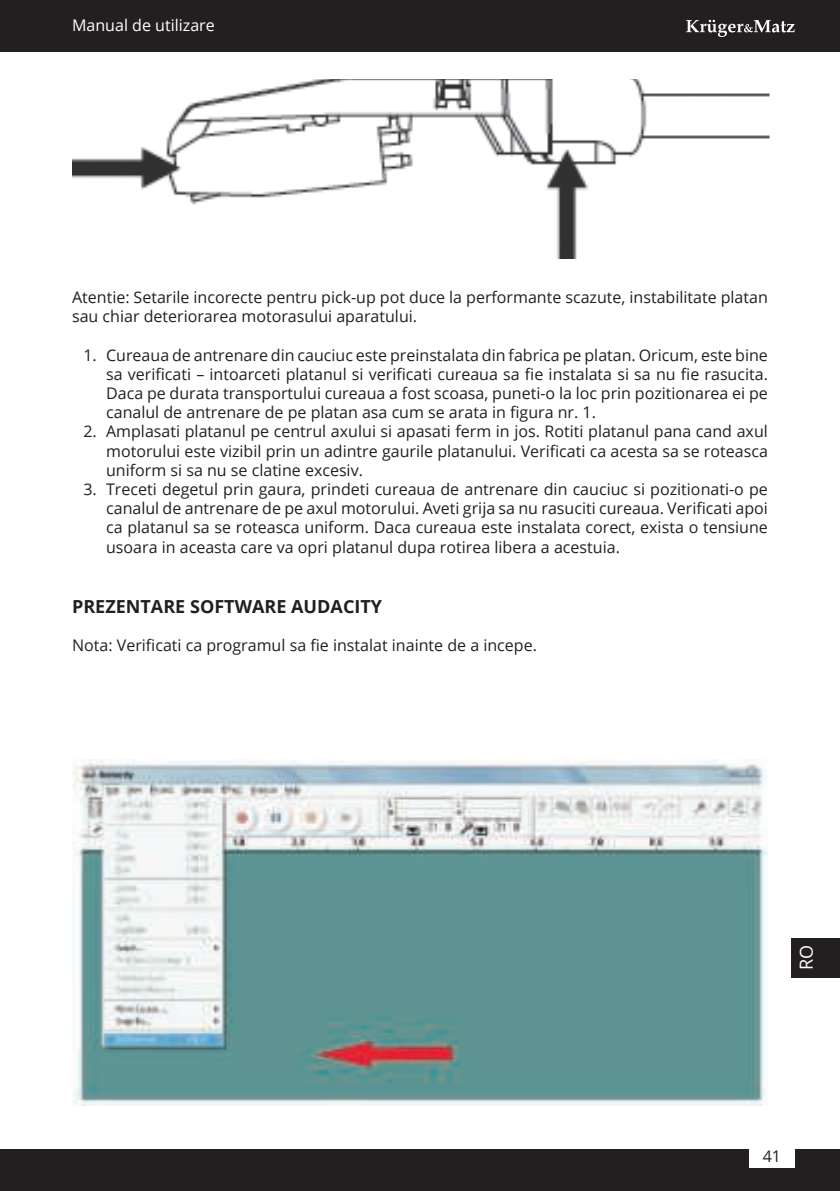
<style>
.page{position:relative;width:840px;height:1191px;background:#fff}
.page>*{position:absolute;margin:0;border:0;box-sizing:border-box;transform-origin:0 0}
.t1{font:700 18px "Open Sans";color:#231f20}
.t2{font:18px "Open Sans";color:#fff}
.t3{font:16px/19.2px "Open Sans";color:#231f20;text-align:justify}
.t4{font:16px "Open Sans";color:#fff}
</style>
<div class="page">
<div style="left:0;top:1149px;width:839px;height:42px;background:#231f20"></div>
<div style="left:0;top:0;width:839px;height:51px;background:#231f20"></div>
<svg style="left:686px;top:20px;width:108px;height:17px"></svg>
<div style="left:748px;top:1144px;width:46px;height:24px;background:#fff"></div>
<div style="left:790px;top:938px;width:49px;height:39px;background:#231f20"></div>
<img style="left:72px;top:79px;width:697px;height:179px">
<img style="left:72px;top:760px;width:695px;height:345px">
<p class="t4" style="left:72px;top:18px;width:144px">Manual de utilizare</p>
<p class="t3" style="left:72px;top:289px;width:697px">Atentie: Setarile incorecte pentru pick-up pot duce la performante scazute, instabilitate platan sau chiar deteriorarea motorasului aparatului.</p>
<p class="t3" style="left:106px;top:347px;width:663px;text-indent:-23px">1. Cureaua de antrenare din cauciuc este preinstalata din fabrica pe platan. Oricum, este bine sa verificati – intoarceti platanul si verificati cureaua sa fie instalata si sa nu fie rasucita.<br>Daca pe durata transportului cureaua a fost scoasa, puneti-o la loc prin pozitionarea ei pe canalul de antrenare de pe platan asa cum se arata in figura nr. 1.</p>
<p class="t3" style="left:106px;top:423px;width:663px;text-indent:-23px">2. Amplasati platanul pe centrul axului si apasati ferm in jos. Rotiti platanul pana cand axul motorului este vizibil prin un adintre gaurile platanului. Verificati ca acesta sa se roteasca uniform si sa nu se clatine excesiv.</p>
<p class="t3" style="left:106px;top:481px;width:663px;text-indent:-23px">3. Treceti degetul prin gaura, prindeti cureaua de antrenare din cauciuc si pozitionati-o pe canalul de antrenare de pe axul motorului. Aveti grija sa nu rasuciti cureaua. Verificati apoi ca platanul sa se roteasca uniform. Daca cureaua este instalata corect, exista o tensiune usoara in aceasta care va opri platanul dupa rotirea libera a acestuia.</p>
<p class="t1" style="left:72px;top:599px;width:311px">PREZENTARE SOFTWARE AUDACITY</p>
<p class="t3" style="left:72px;top:635px;width:466px">Nota: Verificati ca programul sa fie instalat inainte de a incepe.</p>
<p class="t2" style="left:798px;top:970px;width:27px;rotate:-90deg">RO</p>
<p class="t3" style="left:762px;top:1148px;width:20px">41</p>
</div>
